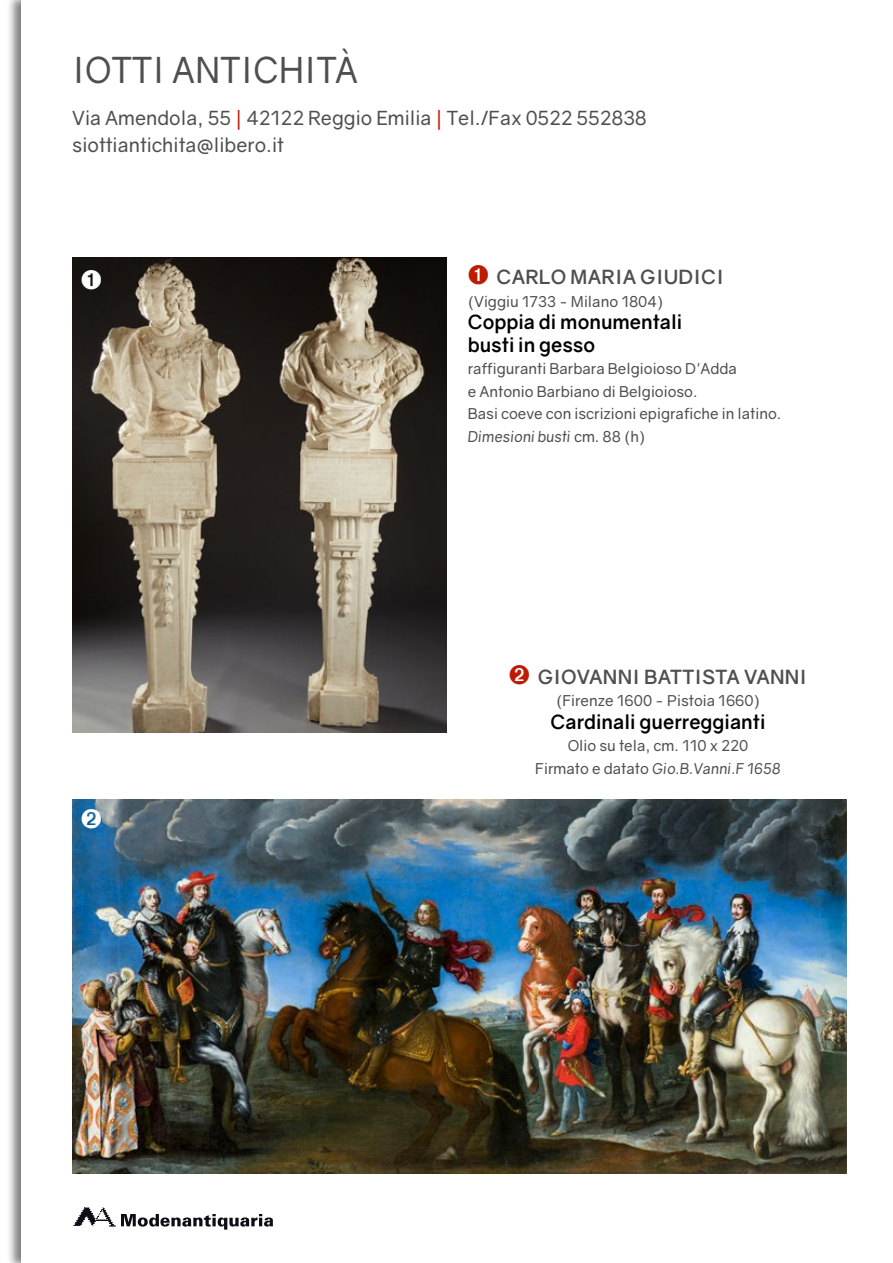
<style>
.page{position:relative;width:893px;height:1263px;background:#fff}
.page>*{position:absolute;margin:0;border:0;box-sizing:border-box;transform-origin:0 0}
.t1{font:36px "Gravity";letter-spacing:.01em;color:#4f4e51;scale:.95 1}
.t2{font:19.5px/27px "Gravity";color:#4f4e51}
.t3{font:700 19.5px/22.5px "Gravity";color:#000}
.t4{font:700 19.5px "Gravity";letter-spacing:.01em;color:#4f4e51}
.t5{font:15px/22.5px "Gravity";color:#4f4e51}
.s1{color:#bc1c03}
.s2{font-style:italic}
</style>
<div class="page">
<div style="left:6px;top:0;width:67px;height:1263px;background:#000;opacity:.5"></div>
<div style="left:21px;top:0;width:50px;height:1263px;background:#fff"></div>
<svg style="left:74px;top:1207px;width:199px;height:22px"></svg>
<img style="left:72px;top:800px;width:774px;height:374px">
<img style="left:72px;top:257px;width:374px;height:476px">
<svg style="left:82px;top:269px;width:19px;height:20px"></svg>
<svg style="left:82px;top:809px;width:19px;height:20px"></svg>
<h1 class="t1" style="left:72px;top:48px;width:302px">Iotti Anti chità</h1>
<h2 class="t2" style="left:72px;top:104px;width:576px">Via Amendola, 55 <span class="s1">|</span> 42122 Reggio Emilia <span class="s1">|</span> Tel./Fax 0522 552838 siottiantichita@libero.it</h2>
<h2 class="t4" style="left:468px;top:265px;width:258px"><span class="s1">➊</span> Carlo Maria Giudic i</h2>
<p class="t5" style="left:468px;top:290px;width:197px">(Viggiu 1733 - Milano 1804)</p>
<h2 class="t3" style="left:468px;top:311px;width:216px">Coppia di monumentali busti in gesso</h2>
<p class="t5" style="left:468px;top:358px;width:315px">raffiguranti Barbara Belgioioso D'Adda<br>e Antonio Barbiano di Belgioioso.<br>Basi coeve con iscrizioni epigrafiche in latino.<br><span class="s2">Dimesioni busti</span> cm. 88 (h)</p>
<h2 class="t4" style="left:509px;top:665px;width:300px"><span class="s1">➋</span> Giovanni Battista Vanni</h2>
<p class="t5" style="left:556px;top:690px;width:206px">(Firenze 1600 - Pistoia 1660)</p>
<h2 class="t3" style="left:550px;top:711px;width:217px">Cardinali guerreggianti</h2>
<p class="t5" style="left:535px;top:735px;width:247px;text-align:center">Olio su tela, cm. 110 x 220<br>Firmato e datato <span class="s2">Gio.B.Vanni.F 1658</span></p>
</div>
